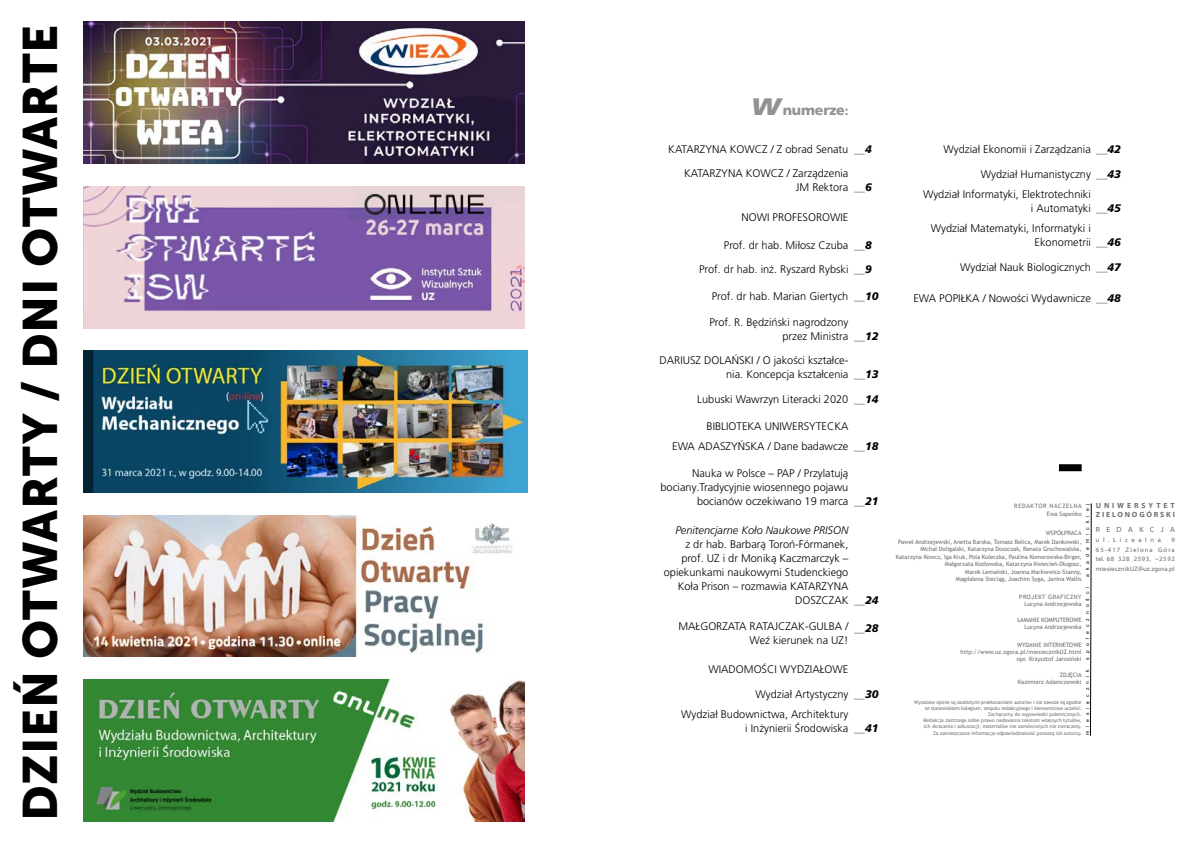
<style>
.page{position:relative;width:1191px;height:842px;background:#fff}
.page>*{position:absolute;margin:0;border:0;box-sizing:border-box;transform-origin:0 0}
.t1{font:48px "Museo Sans 900";letter-spacing:.01em;color:#000}
.t2{font:italic 900 32px "Frutiger LT Pro";color:#929292}
.t3{font:900 14px "Frutiger LT Pro";letter-spacing:-.01em;color:#929292}
.t4{font:300 11px/14px "Frutiger LT Pro";color:#000}
.t5{font:italic 300 11px "Frutiger LT Pro";color:#000}
.t6{font:italic 900 11px "Frutiger LT Pro";color:#575756}
.t7{font:7.5px/9px "Myriad Bd Web";letter-spacing:.24em;color:#706f6f}
.t8{font:7.5px "Myriad Web";letter-spacing:.85em;color:#706f6f}
.t9{font:6.5px/9.8px "Myriad Web";letter-spacing:.09em;color:#706f6f;text-align:justify}
.t10{font:6.5px "Myriad Web";letter-spacing:.545em;color:#706f6f}
.t11{font:6px/7px "Trebuchet MS";letter-spacing:-.01em;color:#706f6f;text-align:right}
.t12{font:6px/8.4px "Trebuchet MS";letter-spacing:.1em;color:#706f6f;text-align:right}
.t13{font:5px/6px "Trebuchet MS";letter-spacing:-.01em;color:#706f6f;text-align:right}
.t14{font:5px "Arial";letter-spacing:.81em;color:#000}
.s1{font-size:12px}
.s2{font-weight:900;font-style:italic;color:#575756}
.s3{font-weight:900;font-style:italic}
.s4{color:#000}
</style>
<div class="page">
<svg style="left:1090px;top:503px;width:1px;height:233px"></svg>
<div style="left:1059px;top:464px;width:22px;height:7px;background:#000"></div>
<img style="left:84px;top:22px;width:440px;height:142px">
<img style="left:84px;top:186px;width:440px;height:142px">
<img style="left:84px;top:351px;width:444px;height:141px">
<img style="left:84px;top:515px;width:428px;height:142px">
<img style="left:84px;top:679px;width:440px;height:142px">
<h1 class="t1" style="left:13px;top:821px;width:798px;rotate:-90deg">DZIEŃ OTWARTY / DNI OTWARTE</h1>
<h2 class="t2" style="left:751px;top:85px;width:32px">w</h2>
<p class="t3" style="left:782px;top:102px;width:67px">numerze<span class="s1">:</span></p>
<p class="t4" style="left:684px;top:137px;width:189px;line-height:24.1px;text-indent:-16px">KATARZYNA KOWCZ / Z obrad Senatu <span class="s2">__</span><span class="s3">4<br></span>KATARZYNA KOWCZ / Zarządzenia</p>
<p class="t4" style="left:796px;top:180px;width:77px">JM Rektora <span class="s2">__</span><span class="s3">6</span></p>
<p class="t4" style="left:741px;top:210px;width:108px">NOWI PROFESOROWIE</p>
<p class="t4" style="left:724px;top:238px;width:149px">Prof. dr hab. Miłosz Czuba <span class="s2">__</span><span class="s3">8</span></p>
<p class="t4" style="left:699px;top:262px;width:174px">Prof. dr hab. inż. Ryszard Rybski <span class="s2">__</span><span class="s3">9</span></p>
<p class="t4" style="left:711px;top:289px;width:168px">Prof. dr hab. Marian Giertych <span class="s2">__</span><span class="s3">10</span></p>
<p class="t4" style="left:782px;top:315px;width:98px;text-indent:-73px">Prof. R. Będziński nagrodzony<br>przez Ministra <span class="s2">__</span><span class="s3">12</span></p>
<p class="t4" style="left:726px;top:353px;width:154px;text-indent:-67px">DARIUSZ DOLAŃSKI / O jakości kształce-<br>nia. Koncepcja kształcenia <span class="s2">__</span><span class="s3">13</span></p>
<p class="t4" style="left:697px;top:393px;width:183px">Lubuski Wawrzyn Literacki 2020 <span class="s2">__</span><span class="s3">14</span></p>
<p class="t4" style="left:672px;top:416px;width:208px;line-height:19.8px;text-align:center">BIBLIOTEKA UNIWERSYTECKA<br>EWA ADASZYŃSKA / Dane badawcze <span class="s2">__</span><span class="s3">18</span></p>
<p class="t4" style="left:692px;top:466px;width:158px">Nauka w Polsce – PAP / Przylatują</p>
<p class="t4" style="left:660px;top:480px;width:189px">bociany.Tradycyjnie wiosennego pojawu</p>
<p class="t4" style="left:697px;top:494px;width:183px">bocianów oczekiwano 19 marca <span class="s2">__</span><span class="s3">21</span></p>
<p class="t5" style="left:675px;top:524px;width:174px">Penitencjarne Koło Naukowe PRISON</p>
<p class="t4" style="left:685px;top:537px;width:164px">z dr hab. Barbarą Toroń-Fórmanek,</p>
<p class="t4" style="left:681px;top:551px;width:169px">prof. UZ i dr Moniką Kaczmarczyk –</p>
<p class="t4" style="left:664px;top:565px;width:186px">opiekunkami naukowymi Studenckiego</p>
<p class="t4" style="left:677px;top:579px;width:172px">Koła Prison – rozmawia KATARZYNA</p>
<p class="t4" style="left:795px;top:593px;width:85px">DOSZCZAK <span class="s2">__</span><span class="s3">24</span></p>
<p class="t4" style="left:678px;top:619px;width:171px;text-align:right">MAŁGORZATA RATAJCZAK-GULBA /<br>Weź kierunek na UZ!</p>
<p class="t6" style="left:854px;top:621px;width:26px">__<span class="s4">28</span></p>
<p class="t4" style="left:708px;top:662px;width:141px">WIADOMOŚCI WYDZIAŁOWE</p>
<p class="t4" style="left:681px;top:685px;width:199px;line-height:19.6px;text-indent:74px">Wydział Artystyczny <span class="s2">__</span><span class="s3">30<br></span>Wydział Budownictwa, Architektury</p>
<p class="t4" style="left:745px;top:721px;width:135px">i Inżynierii Środowiska <span class="s2">__</span><span class="s3">41</span></p>
<p class="t4" style="left:943px;top:142px;width:179px">Wydział Ekonomii i Zarządzania <span class="s2">__</span><span class="s3">42</span></p>
<p class="t4" style="left:923px;top:165px;width:199px;line-height:19.6px;text-indent:58px">Wydział Humanistyczny <span class="s2">__</span><span class="s3">43<br></span>Wydział Informatyki, Elektrotechniki</p>
<p class="t4" style="left:930px;top:198px;width:192px;line-height:19.6px;text-indent:100px">i Automatyki <span class="s2">__</span><span class="s3">45<br></span>Wydział Matematyki, Informatyki i</p>
<p class="t4" style="left:1034px;top:235px;width:88px">Ekonometrii <span class="s2">__</span><span class="s3">46</span></p>
<p class="t4" style="left:960px;top:260px;width:162px">Wydział Nauk Biologicznych <span class="s2">__</span><span class="s3">47</span></p>
<p class="t4" style="left:913px;top:291px;width:209px">EWA POPIŁKA / Nowości Wydawnicze <span class="s2">__</span><span class="s3">48</span></p>
<p class="t14" style="left:1084px;top:577px;width:75px;rotate:-90deg">akademickiej</p>
<p class="t7" style="left:1095px;top:502px;width:80px">UNIWERSYTET<br>ZIELONOGÓRSKI</p>
<p class="t12" style="left:1014px;top:502px;width:69px">REDAKTOR NACZELNA<br>Ewa Sapeńko</p>
<p class="t11" style="left:898px;top:528px;width:185px;line-height:8.9px">WSPÓŁPRACA<br>Paweł Andrzejewski, Anetta Barska, Tomasz Belica, Marek Dankowski,</p>
<p class="t11" style="left:896px;top:545px;width:187px;line-height:7.5px">Michał Doligalski, Katarzyna Doszczak, Renata Grochowalska, Katarzyna Kowcz, Iga Kruk, Pola Kuleczka, Paulina Komorowska-Birger, Małgorzata Kozłowska, Katarzyna Kwiecień-Długosz,<br>Marek Lemański, Joanna Markiewicz-Stanny,<br>Magdalena Steciąg, Joachim Syga, Janina Wallis</p>
<p class="t11" style="left:1019px;top:594px;width:64px">PROJEKT GRAFICZNY<br>Lucyna Andrzejewska</p>
<p class="t11" style="left:1017px;top:616px;width:66px">ŁAMANIE KOMPUTEROWE<br>Lucyna Andrzejewska</p>
<p class="t11" style="left:960px;top:642px;width:123px">WYDANIE INTERNETOWE http://www.uz.zgora.pl/miesiecznikUZ.html opr. Krzysztof Jarosiński</p>
<p class="t11" style="left:1017px;top:671px;width:65px">ZDJĘCIA<br>Kazimierz Adamczewski</p>
<p class="t13" style="left:914px;top:699px;width:169px">Wyrażone opinie są osobistymi przekonaniami autorów i nie zawsze są zgodne ze stanowiskiem kolegium, zespołu redakcyjnego i kierownictwa uczelni.<br>Zachęcamy do wypowiedzi polemicznych.<br>Redakcja zastrzega sobie prawo nadawania tekstom własnych tytułów,<br>ich skracania i adiustacji; materiałów nie zamówionych nie zwracamy.</p>
<p class="t13" style="left:933px;top:730px;width:150px">Za zamieszczane informacje odpowiedzialność ponoszą ich autorzy.</p>
<p class="t8" style="left:1095px;top:526px;width:80px">REDAKCJA</p>
<p class="t10" style="left:1095px;top:536px;width:67px">ul.Licealna</p>
<p class="t9" style="left:1095px;top:535px;width:80px;text-indent:75px">9<br>65-417 Zielona Góra tel. 68 328 2593, ~2592 miesiecznikUZ@uz.zgora.pl</p>
<p class="t14" style="left:1084px;top:660px;width:75px;rotate:-90deg">społeczności</p>
<p class="t14" style="left:1084px;top:735px;width:68px;rotate:-90deg">miesięcznik</p>
</div>
